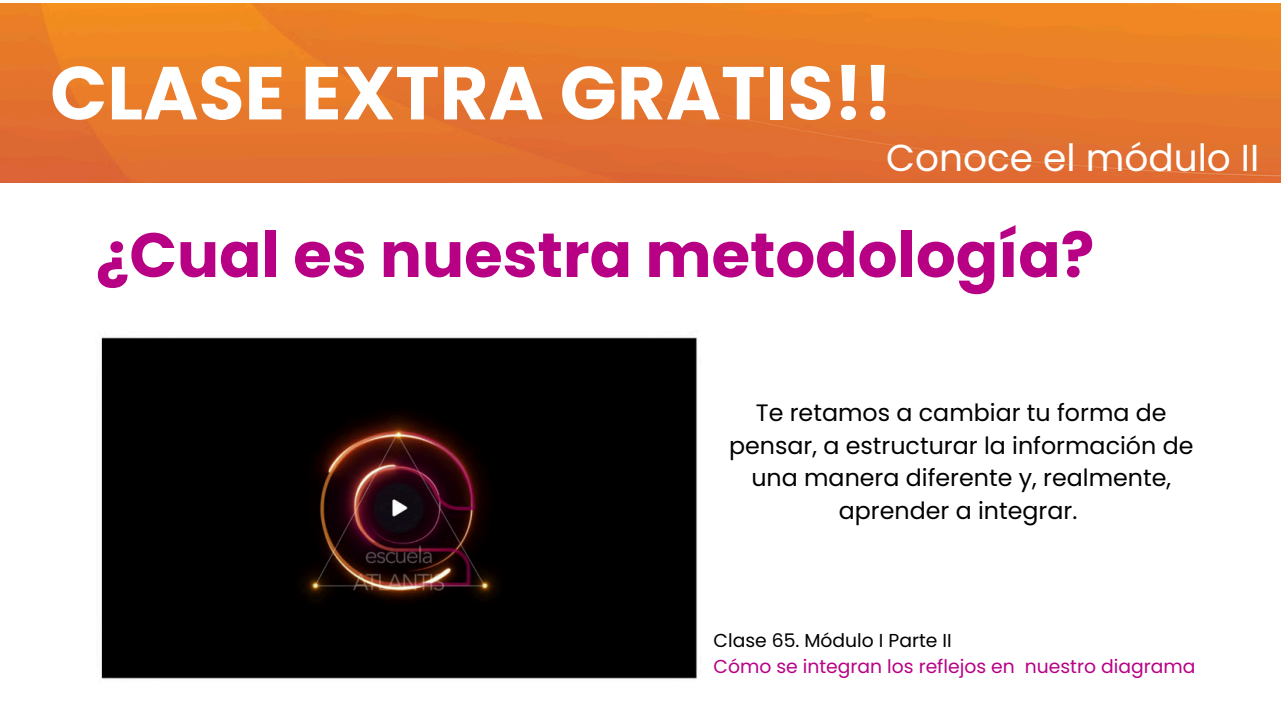
<style>
.page{position:relative;width:1281px;height:720px;background:#fff}
.page>*{position:absolute;margin:0;border:0;box-sizing:border-box;transform-origin:0 0}
.t1{font:700 75px "Poppins";color:#fff}
.t2{font:700 62.5px "Poppins";color:#b80085}
.t3{font:37.5px "Poppins";color:#fff}
.t4{font:23.75px/32.8px "Poppins";color:#000;text-align:center}
.t5{font:18.75px "Poppins";color:#b80085}
.t6{font:18.75px "Poppins";color:#000}
</style>
<div class="page">
<img style="left:0;top:4px;width:1281px;height:179px">
<img style="left:101px;top:337px;width:596px;height:342px">
<h3 class="t1" style="left:50px;top:41px;width:844px">CLASE EXTRA GRATIS!!</h3>
<p class="t3" style="left:886px;top:132px;width:375px">Conoce el módulo II</p>
<h2 class="t2" style="left:96px;top:211px;width:1000px">¿Cual es nuestra metodología?</h2>
<p class="t4" style="left:729px;top:396px;width:466px">Te retamos a cambiar tu forma de pensar, a estructurar la información de una manera diferente y, realmente, aprender a integrar.</p>
<p class="t6" style="left:713px;top:627px;width:240px">Clase 65. Módulo I Parte II</p>
<h4 class="t5" style="left:713px;top:654px;width:483px">Cómo se integran los reflejos en nuestro diagrama</h4>
</div>
